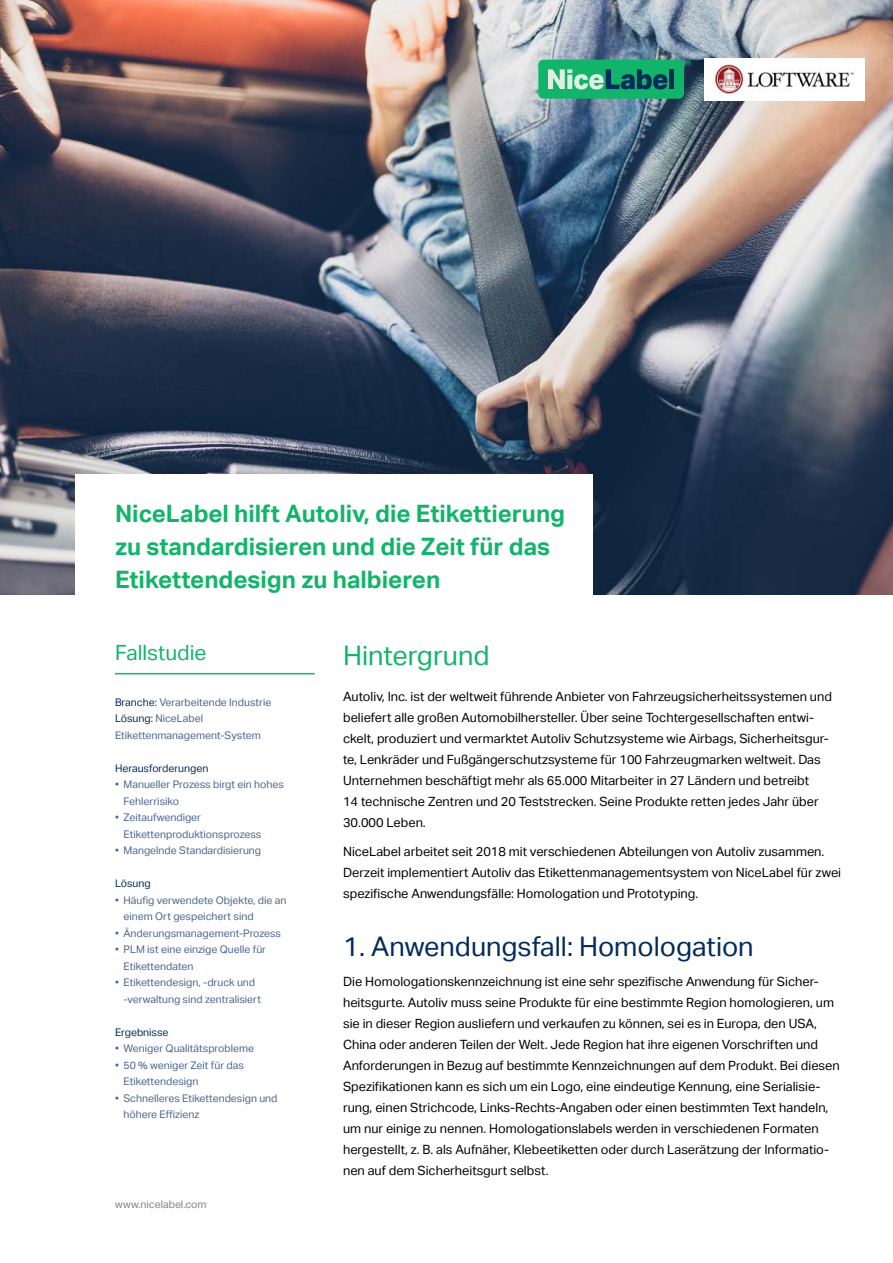
<style>
.page{position:relative;width:893px;height:1263px;background:#fff}
.page>*{position:absolute;margin:0;border:0;box-sizing:border-box;transform-origin:0 0}
.t1{font:27px "Aktiv Grotesk";color:#002b5c}
.t2{font:27px "Aktiv Grotesk";color:#12b46a}
.t3{font:700 24px/33px "Aktiv Grotesk";color:#12b46a}
.t4{font:21px "Aktiv Grotesk";color:#12b46a}
.t5{font:12.75px/21px "Aktiv Grotesk";color:#000}
.t6{font:10.5px/16.5px "Aktiv Grotesk";color:#4b6590}
.t7{font:10.5px "Aktiv Grotesk";color:#002b5c}
.t8{font:10.5px "Aktiv Grotesk";color:#808285}
.s1{color:#002b5c}
</style>
<div class="page">
<img style="left:0;top:0;width:893px;height:594px">
<div style="left:538px;top:60px;width:146px;height:39px;background:#12b46a;border-radius:5px"></div>
<svg style="left:685px;top:60px;width:6px;height:6px"></svg>
<svg style="left:548px;top:69px;width:119px;height:20px"></svg>
<div style="left:669px;top:69px;width:5px;height:20px;background:#002b5c"></div>
<div style="left:75px;top:474px;width:517px;height:128px;background:#fff"></div>
<hr style="left:115px;top:673px;width:200px;height:1px;background:#12b46a">
<div style="left:704px;top:58px;width:160px;height:43px;background:#fff"></div>
<img style="left:712px;top:64px;width:143px;height:30px">
<h2 class="t3" style="left:115px;top:497px;width:452px">NiceLabel hilft Autoliv, die Etikettierung zu standardisieren und die Zeit für das<br>Etikettendesign zu halbieren</h2>
<h3 class="t4" style="left:115px;top:641px;width:93px">Fallstudie</h3>
<p class="t6" style="left:115px;top:694px;width:158px"><span class="s1">Branche:</span> Verarbeitende Industrie<br><span class="s1">Lösung:</span> NiceLabel<br>Etikettenmanagement-System</p>
<p class="t7" style="left:115px;top:762px;width:95px">Herausforderungen</p>
<p class="t6" style="left:124px;top:776px;width:162px;text-indent:-9px">• Manueller Prozess birgt ein hohes<br>Fehlerrisiko</p>
<p class="t6" style="left:124px;top:809px;width:139px;text-indent:-9px">• Zeitaufwendiger<br>Etikettenproduktionsprozess</p>
<p class="t6" style="left:115px;top:842px;width:148px">• Mangelnde Standardisierung</p>
<p class="t7" style="left:115px;top:878px;width:37px">Lösung</p>
<p class="t6" style="left:124px;top:892px;width:165px;text-indent:-9px">• Häufig verwendete Objekte, die an einem Ort gespeichert sind</p>
<p class="t6" style="left:115px;top:925px;width:168px">• Änderungsmanagement-Prozess</p>
<p class="t6" style="left:124px;top:941px;width:144px;text-indent:-9px">• PLM ist eine einzige Quelle für<br>Etikettendaten</p>
<p class="t6" style="left:124px;top:974px;width:139px;text-indent:-9px">• Etikettendesign, -druck und -verwaltung sind zentralisiert</p>
<p class="t7" style="left:115px;top:1026px;width:55px">Ergebnisse</p>
<p class="t6" style="left:115px;top:1040px;width:141px">• Weniger Qualitätsprobleme</p>
<p class="t6" style="left:124px;top:1057px;width:122px;text-indent:-9px">• 50 % weniger Zeit für das<br>Etikettendesign</p>
<p class="t6" style="left:124px;top:1090px;width:155px;text-indent:-9px">• Schnelleres Etikettendesign und höhere Effizienz</p>
<p class="t8" style="left:115px;top:1199px;width:93px">www.nicelabel.com</p>
<h1 class="t2" style="left:343px;top:640px;width:148px">Hintergrund</h1>
<p class="t5" style="left:343px;top:686px;width:490px">Autoliv, Inc. ist der weltweit führende Anbieter von Fahrzeugsicherheitssystemen und beliefert alle großen Automobilhersteller. Über seine Tochtergesellschaften entwi&shy;ckelt, produziert und vermarktet Autoliv Schutzsysteme wie Airbags, Sicherheitsgur&shy;te, Lenkräder und Fußgängerschutzsysteme für 100 Fahrzeugmarken weltweit. Das Unternehmen beschäftigt mehr als 65.000 Mitarbeiter in 27 Ländern und betreibt<br>14 technische Zentren und 20 Teststrecken. Seine Produkte retten jedes Jahr über 30.000 Leben.</p>
<p class="t5" style="left:343px;top:841px;width:500px">NiceLabel arbeitet seit 2018 mit verschiedenen Abteilungen von Autoliv zusammen.<br>Derzeit implementiert Autoliv das Etikettenmanagementsystem von NiceLabel für zwei spezifische Anwendungsfälle: Homologation und Prototyping.</p>
<h1 class="t1" style="left:343px;top:931px;width:412px">1. Anwendungsfall: Homologation</h1>
<p class="t5" style="left:343px;top:971px;width:498px">Die Homologationskennzeichnung ist eine sehr spezifische Anwendung für Sicher&shy;heitsgurte. Autoliv muss seine Produkte für eine bestimmte Region homologieren, um sie in dieser Region ausliefern und verkaufen zu können, sei es in Europa, den USA, China oder anderen Teilen der Welt. Jede Region hat ihre eigenen Vorschriften und Anforderungen in Bezug auf bestimmte Kennzeichnungen auf dem Produkt. Bei diesen Spezifikationen kann es sich um ein Logo, eine eindeutige Kennung, eine Serialisie&shy;rung, einen Strichcode, Links-Rechts-Angaben oder einen bestimmten Text handeln, um nur einige zu nennen. Homologationslabels werden in verschiedenen Formaten hergestellt, z. B. als Aufnäher, Klebeetiketten oder durch Laserätzung der Informatio&shy;nen auf dem Sicherheitsgurt selbst.</p>
</div>
